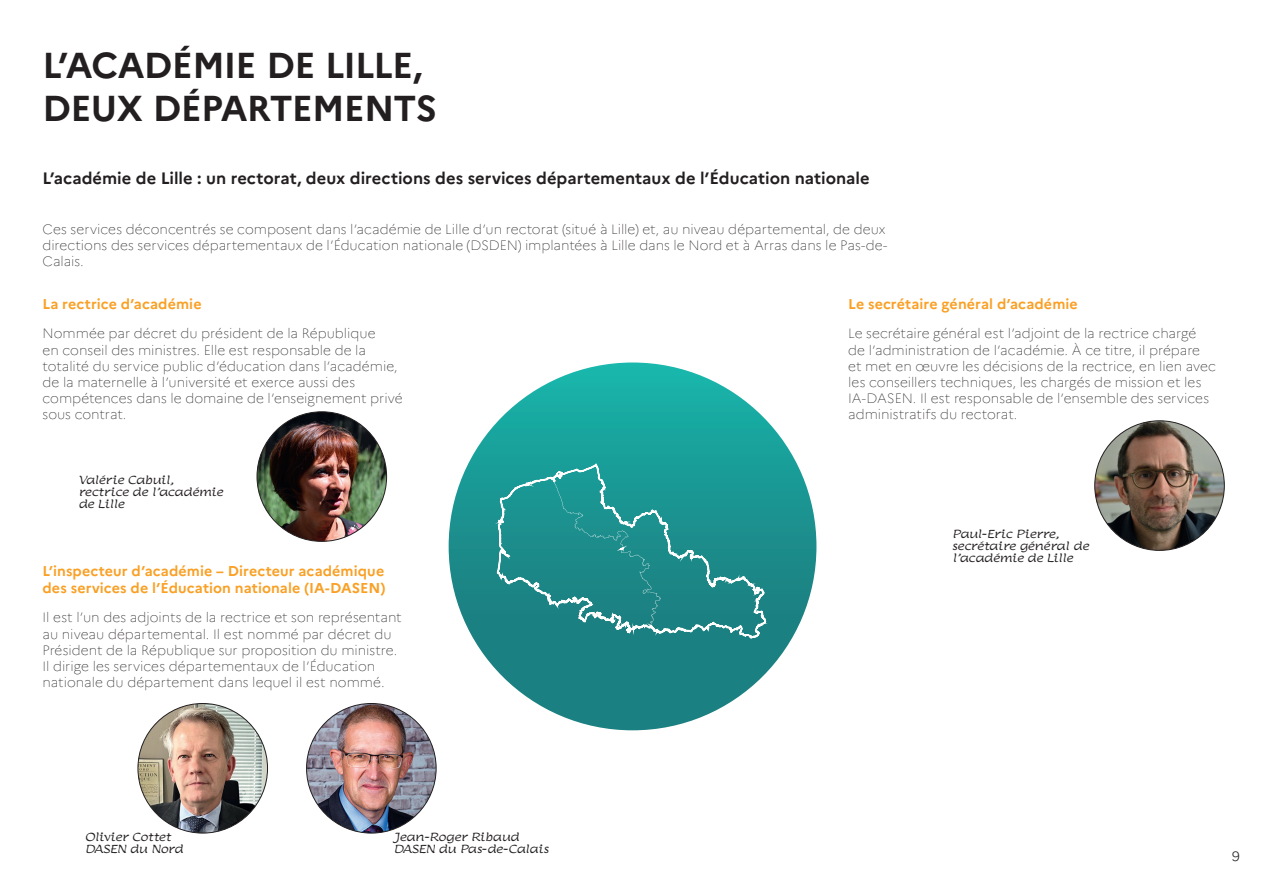
<style>
.page{position:relative;width:1263px;height:893px;background:#fff}
.page>*{position:absolute;margin:0;border:0;box-sizing:border-box;transform-origin:0 0}
.t1{font:700 36px/43.2px "Marianne";letter-spacing:-.02em;color:#231f20}
.t2{font:700 16.5px "Marianne";color:#231f20}
.t3{font:700 14.25px/17.1px "Marianne";letter-spacing:.005em;color:#f9a025}
.t4{font:100 13.5px/16.2px "Marianne";color:#231f20}
.t5{font:300 13.5px "Marianne";color:#231f20}
.t6{font:11.25px/12px "Lumanosimo";letter-spacing:.005em;color:#231f20}
</style>
<div class="page">
<div style="left:449px;top:362px;width:367px;height:368px;background:linear-gradient(to bottom,#1bb0a7,#1b7477);border-radius:184px"></div>
<svg style="left:496px;top:455px;width:271px;height:191px;background:#279391"></svg>
<img style="left:1095px;top:421px;width:129px;height:129px;border-radius:65px">
<img style="left:138px;top:703px;width:129px;height:130px;border-radius:65px">
<img style="left:307px;top:703px;width:129px;height:130px;border-radius:65px">
<img style="left:257px;top:412px;width:130px;height:129px;border-radius:65px">
<h1 class="t1" style="left:43px;top:44px;width:396px">L’ACADÉMIE DE LILLE,<br>DEUX DÉPARTEMENTS</h1>
<p class="t2" style="left:43px;top:168px;width:829px">L’académie de Lille : un rectorat, deux directions des services départementaux de l’Éducation nationale</p>
<p class="t4" style="left:43px;top:221px;width:846px">Ces services déconcentrés se composent dans l’académie de Lille d’un rectorat (situé à Lille) et, au niveau départemental, de deux directions des services départementaux de l’Éducation nationale (DSDEN) implantées à Lille dans le Nord et à Arras dans le Pas-de-<br>Calais.</p>
<p class="t3" style="left:43px;top:296px;width:161px">La rectrice d’académie</p>
<p class="t4" style="left:43px;top:325px;width:362px">Nommée par décret du président de la République<br>en conseil des ministres. Elle est responsable de la totalité du service public d’éducation dans l’académie, de la maternelle à l’université et exerce aussi des compétences dans le domaine de l’enseignement privé sous contrat.</p>
<p class="t3" style="left:848px;top:296px;width:231px">Le secrétaire général d’académie</p>
<p class="t4" style="left:848px;top:325px;width:369px">Le secrétaire général est l’adjoint de la rectrice chargé de l’administration de l’académie. À ce titre, il prépare et met en œuvre les décisions de la rectrice, en lien avec les conseillers techniques, les chargés de mission et les IA-DASEN. Il est responsable de l’ensemble des services administratifs du rectorat.</p>
<p class="t6" style="left:79px;top:474px;width:146px">Valérie Cabuil, rectrice de l’académie de Lille</p>
<p class="t3" style="left:43px;top:563px;width:344px">L’inspecteur d’académie – Directeur académique des services de l’Éducation nationale (IA-DASEN)</p>
<p class="t4" style="left:43px;top:609px;width:361px">Il est l’un des adjoints de la rectrice et son représentant au niveau départemental. Il est nommé par décret du Président de la République sur proposition du ministre.<br>Il dirige les services départementaux de l’Éducation nationale du département dans lequel il est nommé.</p>
<p class="t6" style="left:952px;top:528px;width:138px">Paul-Eric Pierre, secrétaire général de l’académie de Lille</p>
<p class="t6" style="left:85px;top:831px;width:100px">Olivier Cottet<br>DASEN du Nord</p>
<p class="t6" style="left:394px;top:831px;width:157px">Jean-Roger Ribaud<br>DASEN du Pas-de-Calais</p>
<p class="t5" style="left:1232px;top:847px;width:10px">9</p>
</div>
